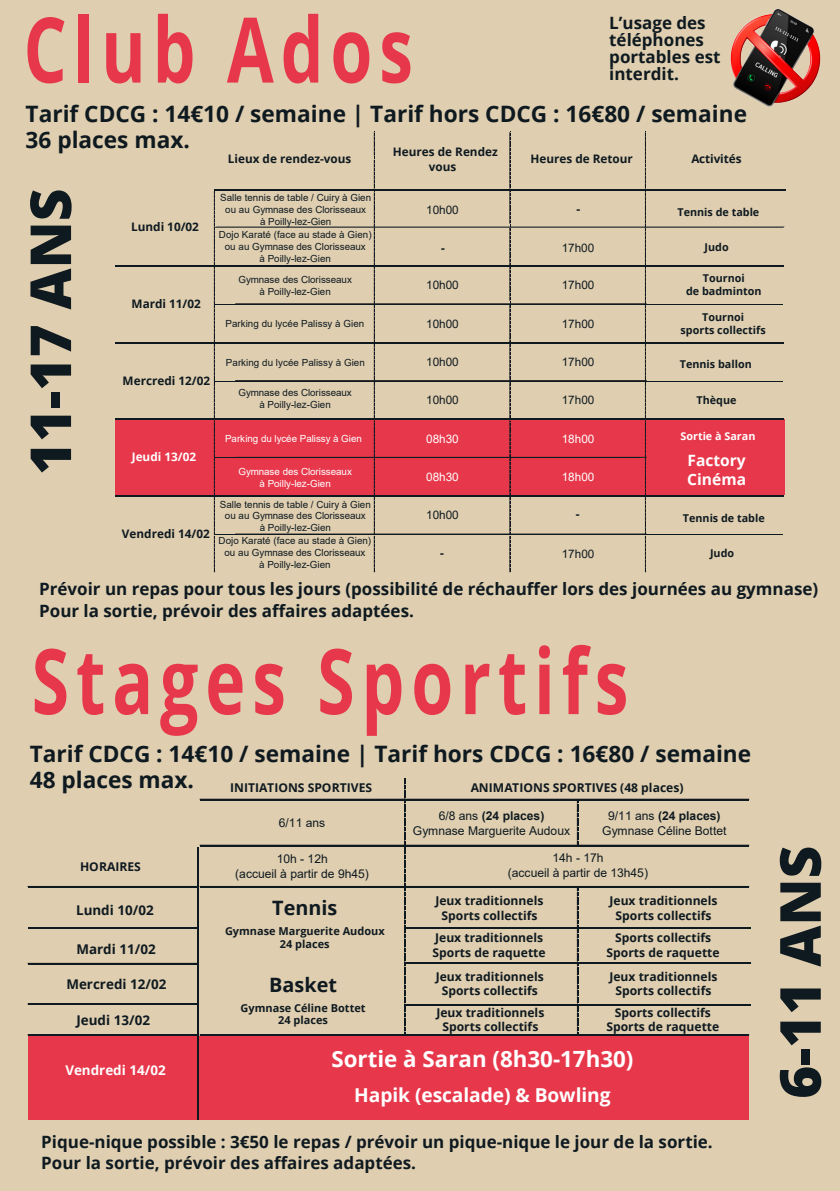
<style>
.page{position:relative;width:840px;height:1191px;background:#fff}
.page>*{position:absolute;margin:0;border:0;box-sizing:border-box;transform-origin:0 0}
.t1{font:700 90.6px "Open Sans";letter-spacing:.1em;color:#e7384b;scale:.75 1}
.t2{font:800 56.6px "Open Sans";color:#0f1a20}
.t3{font:700 22.6px/25.4px "Open Sans";color:#0f1a20}
.t4{font:700 22.4px "Open Sans";color:#fff}
.t5{font:700 19.8px "Open Sans";color:#0f1a20}
.t6{font:700 19.2px "Open Sans";letter-spacing:-.005em;color:#fff}
.t7{font:700 17px/17px "Open Sans";color:#0f1a20}
.t8{font:700 15.6px/18.6px "Open Sans";color:#fff}
.t9{font:700 13.4px "Open Sans";color:#0f1a20}
.t10{font:700 13.4px "Open Sans";color:#fff}
.t11{font:700 12.2px/14.6px "Open Sans";color:#0f1a20;text-align:center}
.t12{font:12.2px/15.2px "Arial";color:#0f1a20;text-align:center}
.t13{font:700 11.8px/15px "Open Sans";color:#0f1a20;text-align:center}
.t14{font:11.8px "Arial";color:#0f1a20}
.t15{font:11.8px "Arial";color:#fff}
.t16{font:700 11.8px "Open Sans";color:#fff}
.t17{font:700 11.8px "Arial";color:#0f1a20}
.t18{font:700 11px/12.8px "Open Sans";color:#0f1a20;text-align:center}
.t19{font:700 10.8px/13px "Open Sans";color:#0f1a20;text-align:center}
.t20{font:700 10.8px "Open Sans";letter-spacing:.005em;color:#fff}
.t21{font:9.8px/11.8px "Arial";color:#0f1a20;text-align:center}
.t22{font:9.8px/11.8px "Arial";letter-spacing:-.005em;color:#fff;text-align:center}
.s1{font-weight:700}
</style>
<div class="page">
<div style="left:0;top:0;width:839px;height:1191px;background:#dfceb0"></div>
<div style="left:115px;top:419px;width:669px;height:75px;background:#e7384b"></div>
<div style="left:28px;top:1036px;width:720px;height:84px;background:#e7384b"></div>
<img style="left:730px;top:9px;width:91px;height:98px">
<hr style="left:28px;top:886px;width:170px;height:1px;background:#0f1a20">
<svg style="left:576px;top:801px;width:2px;height:44px"></svg>
<hr style="left:28px;top:927px;width:170px;height:1px;background:#0f1a20">
<hr style="left:28px;top:963px;width:170px;height:1px;background:#0f1a20">
<hr style="left:28px;top:1003px;width:170px;height:2px;background:#0f1a20">
<hr style="left:28px;top:1034px;width:170px;height:2px;background:#0f1a20">
<hr style="left:197px;top:847px;width:2px;height:273px;background:#0f1a20">
<hr style="left:200px;top:799px;width:548px;height:1px;background:#0f1a20">
<hr style="left:200px;top:845px;width:548px;height:1px;background:#0f1a20">
<hr style="left:200px;top:886px;width:548px;height:1px;background:#0f1a20">
<hr style="left:200px;top:1034px;width:548px;height:2px;background:#0f1a20">
<svg style="left:404px;top:778px;width:1px;height:256px"></svg>
<svg style="left:576px;top:887px;width:2px;height:147px"></svg>
<hr style="left:406px;top:927px;width:344px;height:1px;background:#0f1a20">
<hr style="left:406px;top:962px;width:344px;height:1px;background:#231f20">
<hr style="left:406px;top:963px;width:344px;height:1px;background:#0f1a20">
<hr style="left:406px;top:1004px;width:344px;height:1px;background:#0f1a20">
<hr style="left:214px;top:189px;width:571px;height:2px;background:#0f1a20">
<hr style="left:115px;top:265px;width:667px;height:2px;background:#0f1a20">
<hr style="left:115px;top:342px;width:667px;height:2px;background:#0f1a20">
<hr style="left:115px;top:418px;width:667px;height:2px;background:#0f1a20">
<hr style="left:115px;top:495px;width:667px;height:2px;background:#0f1a20">
<svg style="left:214px;top:132px;width:570px;height:440px"></svg>
<p class="t1" style="left:24px;top:-14px;width:520px">Club Ados</p>
<p class="t3" style="left:26px;top:101px;width:722px">Tarif CDCG : 14€10 / semaine | Tarif hors CDCG : 16€80 / semaine<br>36 places max.</p>
<p class="t7" style="left:609px;top:14px;width:113px">L’usage des téléphones portables est interdit.</p>
<p class="t13" style="left:228px;top:151px;width:125px">Lieux de rendez-vous</p>
<p class="t13" style="left:393px;top:143px;width:106px">Heures de Rendez vous</p>
<p class="t13" style="left:530px;top:151px;width:104px">Heures de Retour</p>
<p class="t13" style="left:691px;top:151px;width:52px">Activités</p>
<p class="t2" style="left:7px;top:475px;width:288px;rotate:-90deg">11-17 ANS</p>
<p class="t13" style="left:131px;top:219px;width:69px">Lundi 10/02</p>
<p class="t13" style="left:131px;top:296px;width:71px">Mardi 11/02</p>
<p class="t13" style="left:122px;top:373px;width:89px">Mercredi 12/02</p>
<p class="t16" style="left:132px;top:449px;width:66px">Jeudi 13/02</p>
<p class="t13" style="left:122px;top:526px;width:89px">Vendredi 14/02</p>
<p class="t21" style="left:220px;top:192px;width:152px">Salle tennis de table / Cuiry à Gien ou au Gymnase des Clorisseaux<br>à Poilly-lez-Gien</p>
<p class="t14" style="left:426px;top:201px;width:34px">10h00</p>
<p class="t21" style="left:219px;top:229px;width:154px">Dojo Karaté (face au stade à Gien) ou au Gymnase des Clorisseaux<br>à Poilly-lez-Gien</p>
<p class="t17" style="left:440px;top:239px;width:5px">-</p>
<p class="t17" style="left:576px;top:200px;width:5px">-</p>
<p class="t14" style="left:561px;top:240px;width:34px">17h00</p>
<p class="t21" style="left:238px;top:274px;width:115px">Gymnase des Clorisseaux à Poilly-lez-Gien</p>
<p class="t21" style="left:225px;top:318px;width:140px">Parking du lycée Palissy à Gien</p>
<p class="t21" style="left:226px;top:357px;width:140px">Parking du lycée Palissy à Gien</p>
<p class="t14" style="left:426px;top:277px;width:34px">10h00</p>
<p class="t14" style="left:561px;top:277px;width:34px">17h00</p>
<p class="t14" style="left:426px;top:315px;width:34px">10h00</p>
<p class="t14" style="left:561px;top:315px;width:34px">17h00</p>
<p class="t14" style="left:426px;top:354px;width:34px">10h00</p>
<p class="t14" style="left:561px;top:354px;width:34px">17h00</p>
<p class="t21" style="left:238px;top:386px;width:115px">Gymnase des Clorisseaux à Poilly-lez-Gien</p>
<p class="t14" style="left:426px;top:392px;width:34px">10h00</p>
<p class="t14" style="left:561px;top:392px;width:34px">17h00</p>
<p class="t22" style="left:225px;top:433px;width:138px">Parking du lycée Palissy à Gien</p>
<p class="t15" style="left:426px;top:430px;width:34px">08h30</p>
<p class="t15" style="left:561px;top:430px;width:34px">18h00</p>
<p class="t22" style="left:238px;top:465px;width:115px">Gymnase des Clorisseaux à Poilly-lez-Gien</p>
<p class="t15" style="left:426px;top:469px;width:34px">08h30</p>
<p class="t15" style="left:561px;top:469px;width:34px">18h00</p>
<p class="t14" style="left:426px;top:507px;width:34px">10h00</p>
<p class="t14" style="left:561px;top:545px;width:34px">17h00</p>
<p class="t21" style="left:220px;top:498px;width:152px">Salle tennis de table / Cuiry à Gien ou au Gymnase des Clorisseaux<br>à Poilly-lez-Gien</p>
<p class="t21" style="left:218px;top:535px;width:154px">Dojo Karaté (face au stade à Gien) ou au Gymnase des Clorisseaux<br>à Poilly-lez-Gien</p>
<p class="t17" style="left:575px;top:506px;width:5px">-</p>
<p class="t17" style="left:439px;top:545px;width:5px">-</p>
<p class="t19" style="left:677px;top:205px;width:83px">Tennis de table</p>
<p class="t19" style="left:704px;top:240px;width:26px">Judo</p>
<p class="t19" style="left:685px;top:272px;width:77px">Tournoi<br>de badminton</p>
<p class="t19" style="left:680px;top:310px;width:87px">Tournoi<br>sports collectifs</p>
<p class="t19" style="left:679px;top:357px;width:73px">Tennis ballon</p>
<p class="t19" style="left:696px;top:394px;width:41px">Thèque</p>
<p class="t20" style="left:680px;top:428px;width:76px">Sortie à Saran</p>
<p class="t8" style="left:687px;top:450px;width:60px">Factory<br>Cinéma</p>
<p class="t19" style="left:682px;top:512px;width:83px">Tennis de table</p>
<p class="t19" style="left:709px;top:546px;width:26px">Judo</p>
<p class="t7" style="left:39px;top:578px;width:780px;line-height:21.2px">Prévoir un repas pour tous les jours (possibilité de réchauffer lors des journées au gymnase)<br>Pour la sortie, prévoir des affaires adaptées.</p>
<p class="t1" style="left:32px;top:617px;width:796px">Stages Sportifs</p>
<p class="t3" style="left:30px;top:741px;width:722px">Tarif CDCG : 14€10 / semaine | Tarif hors CDCG : 16€80 / semaine<br>48 places max.</p>
<p class="t11" style="left:470px;top:779px;width:214px">ANIMATIONS SPORTIVES (48 places)</p>
<p class="t11" style="left:230px;top:780px;width:143px">INITIATIONS SPORTIVES</p>
<p class="t12" style="left:279px;top:815px;width:48px">6/11 ans</p>
<p class="t12" style="left:412px;top:807px;width:159px">6/8 ans <span class="s1">(24 places)<br></span>Gymnase Marguerite Audoux</p>
<p class="t12" style="left:602px;top:807px;width:126px">9/11 ans <span class="s1">(24 places)<br></span>Gymnase Céline Bottet</p>
<p class="t12" style="left:507px;top:850px;width:142px">14h - 17h<br>(accueil à partir de 13h45)</p>
<p class="t11" style="left:80px;top:858px;width:62px">HORAIRES</p>
<p class="t12" style="left:235px;top:851px;width:135px">10h - 12h<br>(accueil à partir de 9h45)</p>
<p class="t9" style="left:76px;top:901px;width:79px">Lundi 10/02</p>
<p class="t9" style="left:76px;top:939px;width:81px">Mardi 11/02</p>
<p class="t9" style="left:66px;top:974px;width:101px">Mercredi 12/02</p>
<p class="t9" style="left:76px;top:1010px;width:75px">Jeudi 13/02</p>
<p class="t10" style="left:65px;top:1060px;width:102px">Vendredi 14/02</p>
<p class="t11" style="left:435px;top:893px;width:109px">Jeux traditionnels<br>Sports collectifs</p>
<p class="t11" style="left:609px;top:893px;width:109px">Jeux traditionnels<br>Sports collectifs</p>
<p class="t5" style="left:272px;top:894px;width:67px">Tennis</p>
<p class="t18" style="left:225px;top:924px;width:161px">Gymnase Marguerite Audoux<br>24 places</p>
<p class="t11" style="left:432px;top:930px;width:114px;text-align:left">Jeux traditionnels<br>Sports de raquette</p>
<p class="t11" style="left:606px;top:930px;width:114px">Sports collectifs<br>Sports de raquette</p>
<p class="t11" style="left:435px;top:968px;width:109px">Jeux traditionnels<br>Sports collectifs</p>
<p class="t11" style="left:436px;top:1004px;width:109px">Jeux traditionnels<br>Sports collectifs</p>
<p class="t11" style="left:609px;top:968px;width:109px">Jeux traditionnels<br>Sports collectifs</p>
<p class="t5" style="left:269px;top:970px;width:69px">Basket</p>
<p class="t18" style="left:240px;top:1001px;width:126px">Gymnase Céline Bottet<br>24 places</p>
<p class="t11" style="left:606px;top:1004px;width:114px">Sports collectifs<br>Sports de raquette</p>
<p class="t4" style="left:331px;top:1042px;width:303px">Sortie à Saran (8h30-17h30)</p>
<p class="t6" style="left:354px;top:1081px;width:258px">Hapik (escalade) &amp; Bowling</p>
<p class="t7" style="left:41px;top:1130px;width:672px;line-height:21.2px">Pique-nique possible : 3€50 le repas / prévoir un pique-nique le jour de la sortie.<br>Pour la sortie, prévoir des affaires adaptées.</p>
<p class="t2" style="left:756px;top:1098px;width:255px;rotate:-90deg">6-11 ANS</p>
</div>
